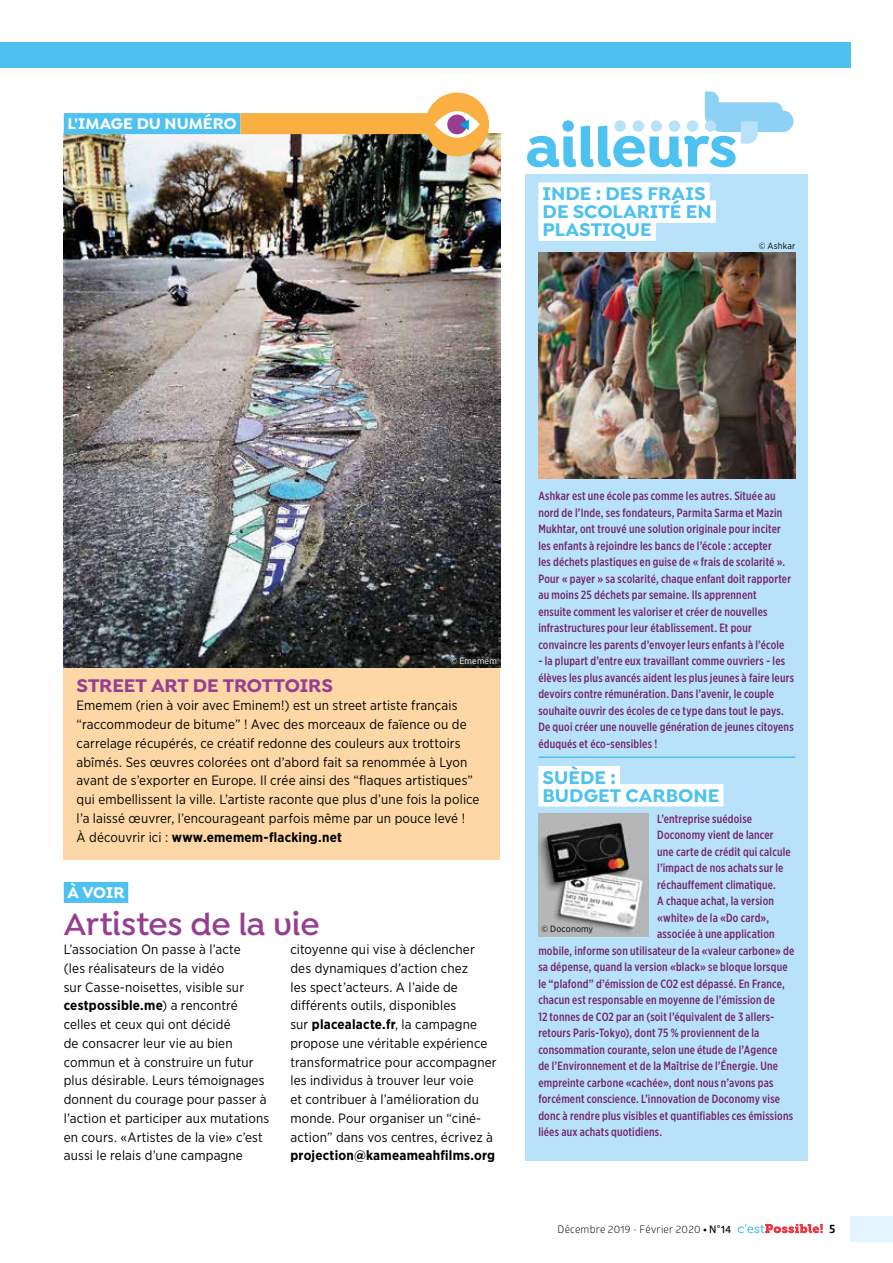
<style>
.page{position:relative;width:893px;height:1263px;background:#fff}
.page>*{position:absolute;margin:0;border:0;box-sizing:border-box;transform-origin:0 0}
.t1{font:700 60px "Isidora Sans Alt";letter-spacing:-.01em;color:#4dc1f0}
.t2{font:600 33px "Isidora Sans Alt";letter-spacing:-.005em;color:#973e90}
.t3{font:700 19.5px/18px "Isidora Sans Alt";color:#4dc1f0}
.t4{font:700 19.5px "Isidora Sans Alt";letter-spacing:-.005em;color:#973e90}
.t5{font:700 16.5px "Isidora Sans Alt";letter-spacing:.005em;color:#fff}
.t6{font:13.5px/18.8px "Gotham Narrow";letter-spacing:.01em;color:#000}
.t7{font:700 13.5px "Gotham Narrow";letter-spacing:.015em;color:#000}
.t8{font:500 12px/16.5px "Gotham X Narrow";letter-spacing:.015em;color:#72236f}
.t9{font:700 12px "Glober";color:#000}
.t10{font:10.5px "Glober";letter-spacing:.025em;color:#000}
.t11{font:9px "Gotham Narrow";letter-spacing:.015em;color:#000}
.t12{font:9px "Gotham Narrow";letter-spacing:.015em;color:#fff}
.s1{font-weight:700}
.s2{font-weight:800}
.s3{font-weight:600}
</style>
<div class="page">
<div style="left:64px;top:667px;width:436px;height:193px;background:#fdd8a6"></div>
<div style="left:0;top:43px;width:850px;height:25px;background:#4dc1f0"></div>
<div style="left:850px;top:1216px;width:43px;height:26px;background:#e4f4fe"></div>
<svg style="left:738px;top:1224px;width:85px;height:9px"></svg>
<img style="left:64px;top:134px;width:436px;height:533px">
<div style="left:64px;top:113px;width:176px;height:21px;background:#4dc1f0"></div>
<div style="left:240px;top:113px;width:201px;height:21px;background:#f9af42"></div>
<div style="left:64px;top:882px;width:64px;height:21px;background:#4dc1f0"></div>
<div style="left:526px;top:174px;width:282px;height:986px;background:#b8e2f9"></div>
<div style="left:538px;top:182px;width:172px;height:23px;background:#fff"></div>
<div style="left:538px;top:200px;width:178px;height:23px;background:#fff"></div>
<div style="left:538px;top:218px;width:118px;height:23px;background:#fff"></div>
<hr style="left:538px;top:756px;width:257px;height:2px;background:#4dc1f0">
<div style="left:538px;top:766px;width:82px;height:22px;background:#fff"></div>
<div style="left:538px;top:784px;width:185px;height:22px;background:#fff"></div>
<img style="left:538px;top:253px;width:257px;height:225px">
<div style="left:425px;top:93px;width:64px;height:63px;background:#f9af42;border-radius:50%"></div>
<svg style="left:434px;top:111px;width:46px;height:27px"></svg>
<div style="left:447px;top:115px;width:20px;height:19px;background:#973e90;border-radius:50%"></div>
<svg style="left:460px;top:119px;width:9px;height:11px"></svg>
<svg style="left:705px;top:91px;width:88px;height:53px"></svg>
<div style="left:614px;top:120px;width:12px;height:12px;background:#b8e2f9;border-radius:50%"></div>
<div style="left:632px;top:120px;width:12px;height:12px;background:#b8e2f9;border-radius:50%"></div>
<div style="left:651px;top:120px;width:11px;height:12px;background:#b8e2f9;border-radius:50%"></div>
<div style="left:669px;top:120px;width:11px;height:12px;background:#b8e2f9;border-radius:50%"></div>
<div style="left:687px;top:120px;width:11px;height:12px;background:#b8e2f9;border-radius:50%"></div>
<div style="left:705px;top:120px;width:11px;height:12px;background:#b8e2f9;border-radius:50%"></div>
<img style="left:538px;top:813px;width:111px;height:124px">
<h3 class="t5" style="left:67px;top:113px;width:171px">L'IMAGE DU NUMÉRO</h3>
<h1 class="t1" style="left:526px;top:110px;width:214px">ailleurs</h1>
<h3 class="t3" style="left:543px;top:185px;width:171px">INDE : DES FRAIS<br>DE SCOLARITÉ EN<br>PLASTIQUE</h3>
<p class="t11" style="left:759px;top:240px;width:38px">© Ashkar</p>
<p class="t12" style="left:451px;top:655px;width:48px">© Ememem</p>
<h3 class="t4" style="left:77px;top:673px;width:258px">STREET ART DE TROTTOIRS</h3>
<p class="t6" style="left:77px;top:696px;width:404px">Ememem (rien à voir avec Eminem!) est un street artiste français “raccommodeur de bitume” ! Avec des morceaux de faïence ou de carrelage récupérés, ce créatif redonne des couleurs aux trottoirs abîmés. Ses œuvres colorées ont d’abord fait sa renommée à Lyon avant de s’exporter en Europe. Il crée ainsi des “flaques artistiques” qui embellissent la ville. L’artiste raconte que plus d’une fois la police l’a laissé œuvrer, l’encourageant parfois même par un pouce levé !<br>À découvrir ici : <span class="s1">www.ememem-flacking.net</span></p>
<h3 class="t5" style="left:67px;top:882px;width:59px">À VOIR</h3>
<h2 class="t2" style="left:64px;top:905px;width:257px">Artistes de la vie</h2>
<p class="t6" style="left:64px;top:940px;width:207px">L’association On passe à l’acte<br>(les réalisateurs de la vidéo<br>sur Casse-noisettes, visible sur <span class="s1">cestpossible.me</span>) a rencontré celles et ceux qui ont décidé<br>de consacrer leur vie au bien commun et à construire un futur plus désirable. Leurs témoignages donnent du courage pour passer à l’action et participer aux mutations en cours. «Artistes de la vie» c’est aussi le relais d’une campagne</p>
<p class="t6" style="left:290px;top:940px;width:208px">citoyenne qui vise à déclencher des dynamiques d’action chez<br>les spect’acteurs. A l’aide de différents outils, disponibles<br>sur <span class="s1">placealacte.fr</span>, la campagne propose une véritable expérience transformatrice pour accompagner les individus à trouver leur voie<br>et contribuer à l’amélioration du monde. Pour organiser un “ciné&shy;action” dans vos centres, écrivez à</p>
<p class="t7" style="left:290px;top:1147px;width:206px">projection@kameameahfilms.org</p>
<p class="t8" style="left:538px;top:488px;width:254px">Ashkar est une école pas comme les autres. Située au nord de l’Inde, ses fondateurs, Parmita Sarma et Mazin Mukhtar, ont trouvé une solution originale pour inciter les enfants à rejoindre les bancs de l’école : accepter<br>les déchets plastiques en guise de « frais de scolarité ».<br>Pour « payer » sa scolarité, chaque enfant doit rapporter au moins 25 déchets par semaine. Ils apprennent ensuite comment les valoriser et créer de nouvelles infrastructures pour leur établissement. Et pour convaincre les parents d’envoyer leurs enfants à l’école</p>
<p class="t8" style="left:538px;top:653px;width:257px">- la plupart d’entre eux travaillant comme ouvriers - les élèves les plus avancés aident les plus jeunes à faire leurs devoirs contre rémunération. Dans l’avenir, le couple souhaite ouvrir des écoles de ce type dans tout le pays.<br>De quoi créer une nouvelle génération de jeunes citoyens éduqués et éco-sensibles !</p>
<h3 class="t3" style="left:543px;top:768px;width:178px">SUÈDE :<br>BUDGET CARBONE</h3>
<p class="t8" style="left:657px;top:810px;width:96px">L’entreprise suédoise</p>
<p class="t8" style="left:657px;top:827px;width:118px">Doconomy vient de lancer</p>
<p class="t8" style="left:657px;top:843px;width:135px">une carte de crédit qui calcule</p>
<p class="t8" style="left:657px;top:860px;width:128px">l’impact de nos achats sur le</p>
<p class="t8" style="left:657px;top:876px;width:120px">réchauffement climatique.</p>
<p class="t8" style="left:657px;top:893px;width:118px">A chaque achat, la version</p>
<p class="t8" style="left:657px;top:909px;width:113px">«white» de la «Do card»,</p>
<p class="t8" style="left:657px;top:926px;width:119px">associée à une application</p>
<p class="t8" style="left:538px;top:942px;width:257px">mobile, informe son utilisateur de la «valeur carbone» de</p>
<p class="t8" style="left:538px;top:959px;width:251px">sa dépense, quand la version «black» se bloque lorsque</p>
<p class="t8" style="left:538px;top:975px;width:248px">le “plafond” d’émission de CO2 est dépassé. En France,</p>
<p class="t8" style="left:538px;top:992px;width:238px">chacun est responsable en moyenne de l’émission de</p>
<p class="t8" style="left:538px;top:1008px;width:237px">12 tonnes de CO2 par an (soit l’équivalent de 3 allers-</p>
<p class="t8" style="left:538px;top:1025px;width:223px">retours Paris-Tokyo), dont 75 % proviennent de la</p>
<p class="t8" style="left:538px;top:1041px;width:240px">consommation courante, selon une étude de l’Agence</p>
<p class="t8" style="left:538px;top:1058px;width:241px">de l’Environnement et de la Maîtrise de l’Énergie. Une</p>
<p class="t8" style="left:538px;top:1074px;width:237px">empreinte carbone «cachée», dont nous n’avons pas</p>
<p class="t8" style="left:538px;top:1091px;width:243px">forcément conscience. L’innovation de Doconomy vise</p>
<p class="t8" style="left:538px;top:1107px;width:256px">donc à rendre plus visibles et quantifiables ces émissions</p>
<p class="t8" style="left:538px;top:1124px;width:125px">liées aux achats quotidiens.</p>
<p class="t11" style="left:541px;top:923px;width:53px">© Doconomy</p>
<p class="t10" style="left:557px;top:1222px;width:175px">Décembre 2019 - Février 2020 <span class="s2">•</span> <span class="s3">N°14</span></p>
<p class="t9" style="left:829px;top:1220px;width:8px">5</p>
</div>
